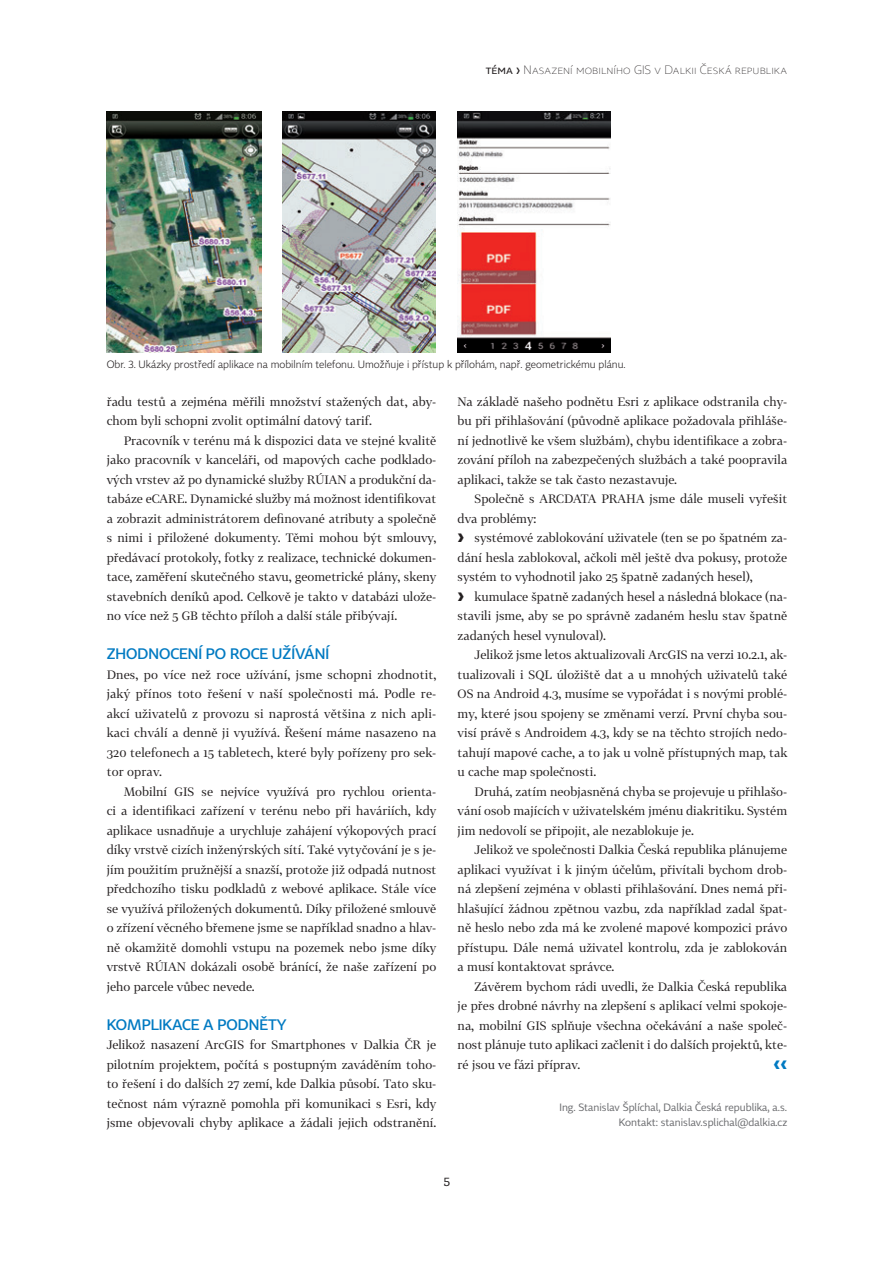
<style>
.page{position:relative;width:894px;height:1264px;background:#fff}
.page>*{position:absolute;margin:0;border:0;box-sizing:border-box;transform-origin:0 0}
.t1{font:500 15px "Tabac Sans";color:#007ac2}
.t2{font:12px/19.5px "Tabac G2";color:#231f20;text-align:justify}
.t3{font:100 12px "Tabac Sans";letter-spacing:.01em;color:#231f20}
.t4{font:12px "Tabac Sans";color:#007ac2}
.t5{font:12px "Tabac Slab";color:#231f20}
.t6{font:300 10.5px "Tabac Sans";color:#231f20}
.t7{font:10.5px/15px "Tabac Sans";color:#6c6d70;text-align:right}
.s1{font-weight:400}
.s2{font-size:9px}
.s3{font-family:"Tabac Sans"}
</style>
<div class="page">
<img style="left:107px;top:112px;width:154px;height:241px">
<img style="left:282px;top:111px;width:153px;height:241px">
<img style="left:457px;top:111px;width:154px;height:241px">
<p class="t3" style="left:486px;top:62px;width:303px"><span class="s1">téma</span> <span class="s2">❯</span> Nasazení mobilního GIS v Dalkii Česká republika</p>
<p class="t6" style="left:107px;top:358px;width:520px">Obr. 3. Ukázky prostředí aplikace na mobilním telefonu. Umožňuje i přístup k přílohám, např. geometrickému plánu.</p>
<p class="t2" style="left:107px;top:391px;width:331px">řadu testů a zejména měřili množství stažených dat, aby&shy;chom byli schopni zvolit optimální datový tarif.</p>
<p class="t2" style="left:107px;top:430px;width:331px;text-indent:17px">Pracovník v terénu má k dispozici data ve stejné kvalitě jako pracovník v kanceláři, od mapových cache podklado&shy;vých vrstev až po dynamické služby RÚIAN a produkční da&shy;tabáze eCARE. Dynamické služby má možnost identifikovat a zobrazit administrátorem definované atributy a společně s nimi i přiložené dokumenty. Těmi mohou být smlouvy, předávací protokoly, fotky z realizace, technické dokumen&shy;tace, zaměření skutečného stavu, geometrické plány, skeny stavebních deníků apod. Celkově je takto v databázi ulože&shy;no více než 5 GB těchto příloh a další stále přibývají.</p>
<p class="t1" style="left:107px;top:644px;width:224px">ZHODNOCENÍ PO ROCE UŽÍVÁNÍ</p>
<p class="t2" style="left:107px;top:664px;width:331px">Dnes, po více než roce užívání, jsme schopni zhodnotit, jaký přínos toto řešení v naší společnosti má. Podle re&shy;akcí uživatelů z provozu si naprostá většina z nich apli&shy;kaci chválí a denně ji využívá. Řešení máme nasazeno na 320 telefonech a 15 tabletech, které byly pořízeny pro sek&shy;tor oprav.</p>
<p class="t2" style="left:107px;top:781px;width:331px;text-indent:17px">Mobilní GIS se nejvíce využívá pro rychlou orienta&shy;ci a identifikaci zařízení v terénu nebo při haváriích, kdy aplikace usnadňuje a urychluje zahájení výkopových prací díky vrstvě cizích inženýrských sítí. Také vytyčování je s je&shy;jím použitím pružnější a snazší, protože již odpadá nutnost předchozího tisku podkladů z webové aplikace. Stále více se využívá přiložených dokumentů. Díky přiložené smlouvě o zřízení věcného břemene jsme se například snadno a hlav&shy;ně okamžitě domohli vstupu na pozemek nebo jsme díky vrstvě RÚIAN dokázali osobě bránící, že naše zařízení po jeho parcele vůbec nevede.</p>
<p class="t1" style="left:107px;top:1015px;width:181px">KOMPLIKACE A PODNĚTY</p>
<p class="t2" style="left:107px;top:1035px;width:331px">Jelikož nasazení ArcGIS for Smartphones v Dalkia ČR je pilotním projektem, počítá s postupným zaváděním toho&shy;to řešení i do dalších 27 zemí, kde Dalkia působí. Tato sku&shy;tečnost nám výrazně pomohla při komunikaci s Esri, kdy jsme objevovali chyby aplikace a žádali jejich odstranění.</p>
<p class="t2" style="left:457px;top:391px;width:331px">Na základě našeho podnětu Esri z aplikace odstranila chy&shy;bu při přihlašování (původně aplikace požadovala přihláše&shy;ní jednotlivě ke všem službám), chybu identifikace a zobra&shy;zování příloh na zabezpečených službách a také poopravila aplikaci, takže se tak často nezastavuje.</p>
<p class="t2" style="left:457px;top:489px;width:331px;text-align:left;text-indent:17px">Společně s ARCDATA PRAHA jsme dále museli vyřešit dva problémy:<br><span class="s3">❱</span> systémové zablokování uživatele (ten se po špatném za&shy;dání hesla zablokoval, ačkoli měl ještě dva pokusy, protože systém to vyhodnotil jako 25 špatně zadaných hesel),<br><span class="s3">❱</span> kumulace špatně zadaných hesel a následná blokace (na&shy;stavili jsme, aby se po správně zadaném heslu stav špatně zadaných hesel vynuloval).</p>
<p class="t2" style="left:457px;top:645px;width:331px;text-indent:17px">Jelikož jsme letos aktualizovali ArcGIS na verzi 10.2.1, ak&shy;tualizovali i SQL úložiště dat a u mnohých uživatelů také OS na Android 4.3, musíme se vypořádat i s novými problé&shy;my, které jsou spojeny se změnami verzí. První chyba sou&shy;visí právě s Androidem 4.3, kdy se na těchto strojích nedo&shy;tahují mapové cache, a to jak u volně přístupných map, tak u cache map společnosti.</p>
<p class="t2" style="left:457px;top:781px;width:331px;text-indent:17px">Druhá, zatím neobjasněná chyba se projevuje u přihlašo&shy;vání osob majících v uživatelském jménu diakritiku. Systém jim nedovolí se připojit, ale nezablokuje je.</p>
<p class="t2" style="left:457px;top:840px;width:331px;text-indent:17px">Jelikož ve společnosti Dalkia Česká republika plánujeme aplikaci využívat i k jiným účelům, přivítali bychom drob&shy;ná zlepšení zejména v oblasti přihlašování. Dnes nemá při&shy;hlašující žádnou zpětnou vazbu, zda například zadal špat&shy;ně heslo nebo zda má ke zvolené mapové kompozici právo přístupu. Dále nemá uživatel kontrolu, zda je zablokován a musí kontaktovat správce.</p>
<p class="t2" style="left:457px;top:976px;width:331px;text-indent:17px">Závěrem bychom rádi uvedli, že Dalkia Česká republika je přes drobné návrhy na zlepšení s aplikací velmi spokoje&shy;na, mobilní GIS splňuje všechna očekávání a naše společ&shy;nost plánuje tuto aplikaci začlenit i do dalších projektů, kte&shy;ré jsou ve fázi příprav.</p>
<p class="t4" style="left:773px;top:1057px;width:15px">❰❰</p>
<p class="t7" style="left:559px;top:1099px;width:229px">Ing. Stanislav Šplíchal, Dalkia Česká republika, a.s.<br>Kontakt: stanislav.splichal@dalkia.cz</p>
<p class="t5" style="left:444px;top:1174px;width:8px">5</p>
</div>
